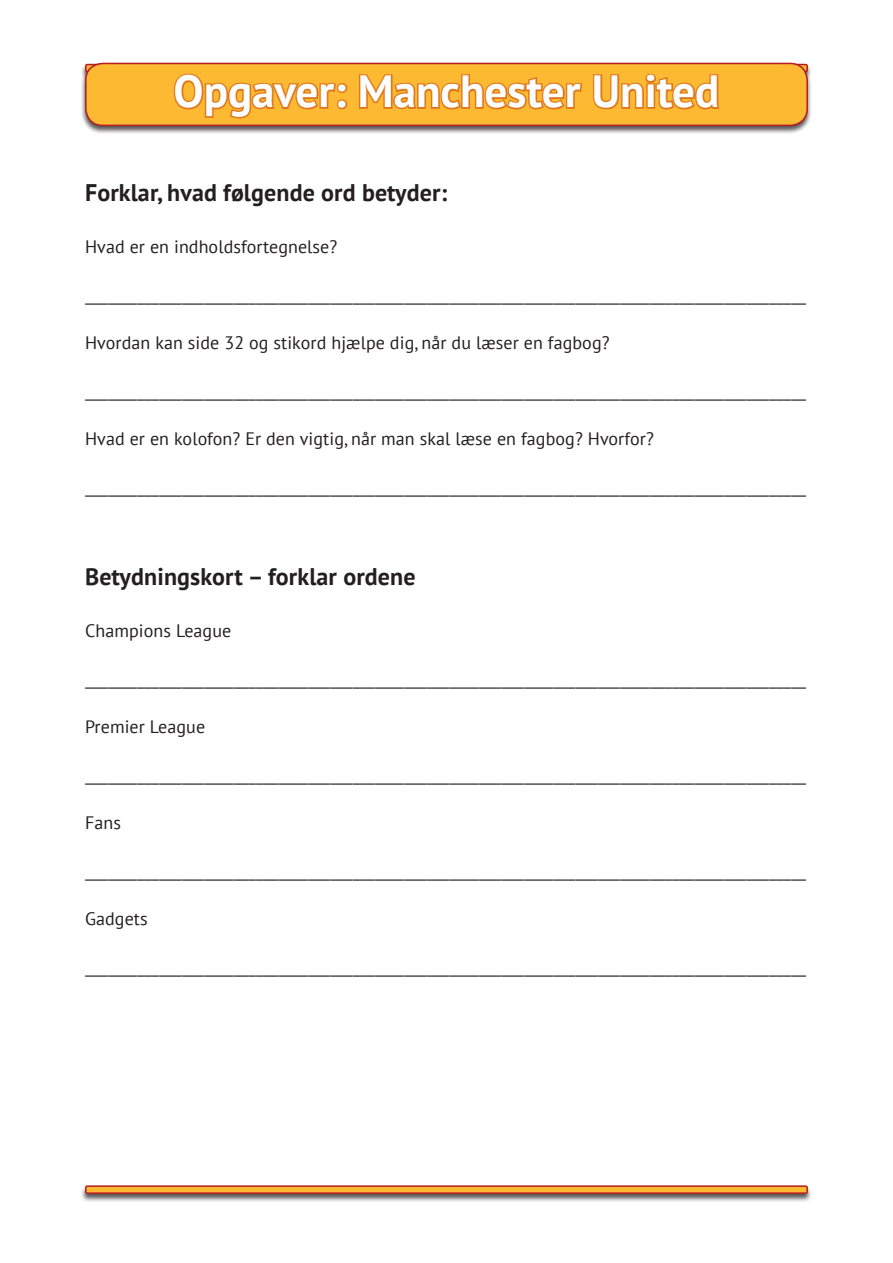
<style>
.page{position:relative;width:893px;height:1263px;background:#fff}
.page>*{position:absolute;margin:0;border:0;box-sizing:border-box;transform-origin:0 0}
.t1{font:700 45px "PT Sans";color:#fff}
.Mellemrubrik{font:700 24px "PT Sans";letter-spacing:.005em;color:#231f20}
.Brødtekst{font:18px "PT Sans";letter-spacing:.005em;color:#231f20}
</style>
<div class="page">
<div style="left:80px;top:1185px;width:733px;height:18px;background:#231f20;opacity:.75"></div>
<div style="left:86px;top:1186px;width:721px;height:7px;background:#fdb931;border-radius:2px"></div>
<div style="left:85px;top:1185px;width:723px;height:9px;border:2px solid #b61c20;border-radius:2px"></div>
<div style="left:80px;top:62px;width:733px;height:73px;background:#231f20;opacity:.75"></div>
<div style="left:86px;top:63px;width:721px;height:62px;background:#fdb931;border-radius:17px"></div>
<div style="left:85px;top:63px;width:723px;height:63px;border:2px solid #b61c20;border-radius:17px"></div>
<svg style="left:173px;top:73px;width:175px;height:46px"></svg>
<svg style="left:359px;top:74px;width:223px;height:36px"></svg>
<svg style="left:593px;top:73px;width:126px;height:37px"></svg>
<p class="t1" style="left:174px;top:62px;width:547px">Opgaver: Manchester United</p>
<p class="Mellemrubrik" style="left:85px;top:176px;width:364px">Forklar, hvad følgende ord betyder:</p>
<p class="Brødtekst" style="left:85px;top:235px;width:254px">Hvad er en indholdsfortegnelse?</p>
<p class="Brødtekst" style="left:85px;top:283px;width:723px">_________________________________________________________________________________________________</p>
<p class="Brødtekst" style="left:85px;top:331px;width:526px">Hvordan kan side 32 og stikord hjælpe dig, når du læser en fagbog?</p>
<p class="Brødtekst" style="left:85px;top:379px;width:723px">_________________________________________________________________________________________________</p>
<p class="Brødtekst" style="left:85px;top:427px;width:570px">Hvad er en kolofon? Er den vigtig, når man skal læse en fagbog? Hvorfor?</p>
<p class="Brødtekst" style="left:85px;top:475px;width:723px">_________________________________________________________________________________________________</p>
<p class="Mellemrubrik" style="left:85px;top:560px;width:332px">Betydningskort – forklar ordene</p>
<p class="Brødtekst" style="left:85px;top:619px;width:148px">Champions League</p>
<p class="Brødtekst" style="left:85px;top:667px;width:723px">_________________________________________________________________________________________________</p>
<p class="Brødtekst" style="left:85px;top:715px;width:122px">Premier League</p>
<p class="Brødtekst" style="left:85px;top:763px;width:723px">_________________________________________________________________________________________________</p>
<p class="Brødtekst" style="left:85px;top:811px;width:37px">Fans</p>
<p class="Brødtekst" style="left:85px;top:859px;width:723px">_________________________________________________________________________________________________</p>
<p class="Brødtekst" style="left:85px;top:907px;width:64px">Gadgets</p>
<p class="Brødtekst" style="left:85px;top:955px;width:723px">_________________________________________________________________________________________________</p>
</div>
